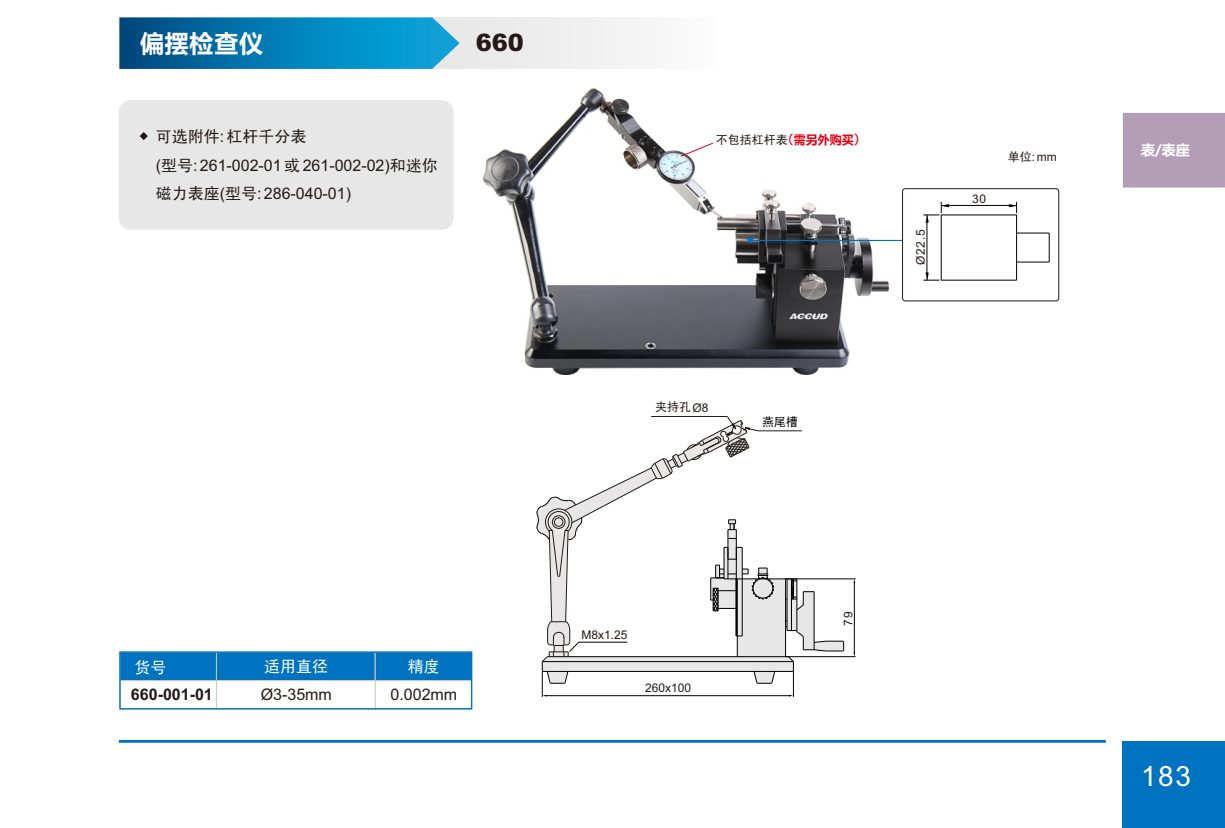
<style>
.page{position:relative;width:1225px;height:828px;background:#fff}
.page>*{position:absolute;margin:0;border:0;box-sizing:border-box;transform-origin:0 0}
.t1{font:28px "Arial";color:#fff}
.t2{font:700 24px "Microsoft Ya Hei";letter-spacing:.03em;color:#fff}
.t3{font:900 24px "Arial";color:#231916}
.t4{font:16px/28.6px "Arial";color:#231916}
.t5{font:16px "Sim Hei";color:#231916}
.t6{font:700 16px "Arial";color:#231916}
.t7{font:16px "Sim Hei";color:#fff}
.t8{font:700 14px "Microsoft Ya Hei";color:#fff}
.t9{font:12px "Arial";color:#231916}
.t10{font:12px "Sim Hei";color:#231916}
.t11{font:12px "Sim Hei";color:#000}
.s1{font-family:"Arial"}
.s2{font-family:"Sim Hei"}
.s3{font-family:"GD Highway Gothic JA OTF";color:#e60013}
.s4{font-family:"Microsoft Ya Hei";font-weight:700;color:#e60013}
</style>
<div class="page">
<hr style="left:119px;top:740px;width:986px;height:3px;background:#0073c0">
<img style="left:484px;top:89px;width:404px;height:285px">
<div style="left:426px;top:17px;width:294px;height:52px;background:#f0f0f0"></div>
<svg style="left:119px;top:17px;width:340px;height:52px;background:#0c80b5"></svg>
<div style="left:119px;top:100px;width:334px;height:130px;background:#e7e7e7;border-radius:12px"></div>
<svg style="left:140px;top:132px;width:8px;height:8px"></svg>
<svg style="left:119px;top:653px;width:353px;height:57px"></svg>
<div style="left:119px;top:651px;width:353px;height:58px;border:1px solid #0073c0"></div>
<hr style="left:941px;top:215px;width:1px;height:65px;background:#000">
<hr style="left:1016px;top:215px;width:1px;height:65px;background:#000">
<hr style="left:941px;top:215px;width:75px;height:1px;background:#000">
<hr style="left:941px;top:280px;width:75px;height:1px;background:#000">
<hr style="left:1016px;top:233px;width:33px;height:1px;background:#000">
<hr style="left:1016px;top:262px;width:33px;height:1px;background:#000">
<hr style="left:926px;top:222px;width:1px;height:51px;background:#000">
<svg style="left:923px;top:272px;width:19px;height:9px"></svg>
<hr style="left:948px;top:205px;width:61px;height:1px;background:#000">
<svg style="left:923px;top:202px;width:26px;height:21px"></svg>
<svg style="left:1009px;top:202px;width:8px;height:13px"></svg>
<svg style="left:1048px;top:233px;width:1px;height:29px"></svg>
<svg style="left:747px;top:237px;width:6px;height:6px"></svg>
<hr style="left:751px;top:240px;width:151px;height:1px;background:#0073c0">
<div style="left:902px;top:188px;width:157px;height:113px;border:1px solid #231916;border-radius:3px"></div>
<svg style="left:680px;top:142px;width:33px;height:15px"></svg>
<hr style="left:786px;top:578px;width:69px;height:1px;background:#000">
<hr style="left:786px;top:656px;width:69px;height:1px;background:#000">
<hr style="left:854px;top:581px;width:1px;height:73px;background:#000">
<svg style="left:536px;top:416px;width:308px;height:281px"></svg>
<div style="left:1122px;top:741px;width:103px;height:87px;background:#0073c0"></div>
<div style="left:1122px;top:113px;width:103px;height:75px;background:#b39eb5"></div>
<h2 class="t2" style="left:140px;top:32px;width:124px">偏摆检查仪</h2>
<h2 class="t3" style="left:476px;top:34px;width:50px">660</h2>
<p class="t5" style="left:156px;top:128px;width:152px">可选附件<span class="s1">:</span> 杠杆千分表</p>
<p class="t4" style="left:156px;top:152px;width:283px">(<span class="s2">型号</span>: 261-002-01 <span class="s2">或</span> 261-002-02)<span class="s2">和迷你磁力表座</span>(<span class="s2">型号</span>: 286-040-01)</p>
<p class="t10" style="left:715px;top:134px;width:145px">不包括杠杆表<span class="s3">(</span><span class="s4">需另外购买</span><span class="s3">)</span></p>
<p class="t10" style="left:655px;top:401px;width:55px">夹持孔<span class="s1">Ø8</span></p>
<p class="t11" style="left:762px;top:415px;width:37px">燕尾槽</p>
<p class="t9" style="left:916px;top:265px;width:37px;rotate:-90deg">Ø22.5</p>
<p class="t9" style="left:972px;top:194px;width:16px">30</p>
<p class="t9" style="left:1008px;top:152px;width:50px"><span class="s2">单位</span>: mm</p>
<p class="t7" style="left:135px;top:659px;width:33px">货号</p>
<p class="t6" style="left:131px;top:688px;width:83px">660-001-01</p>
<p class="t7" style="left:264px;top:658px;width:65px">适用直径</p>
<p class="t4" style="left:261px;top:682px;width:73px">Ø3-35mm</p>
<p class="t7" style="left:408px;top:658px;width:33px">精度</p>
<p class="t4" style="left:390px;top:682px;width:68px">0.002mm</p>
<p class="t9" style="left:581px;top:630px;width:48px">M8x1.25</p>
<p class="t9" style="left:645px;top:683px;width:48px">260x100</p>
<p class="t9" style="left:844px;top:625px;width:16px;rotate:-90deg">79</p>
<p class="t8" style="left:1141px;top:144px;width:50px">表/表座</p>
<h1 class="t1" style="left:1141px;top:765px;width:51px">183</h1>
</div>
